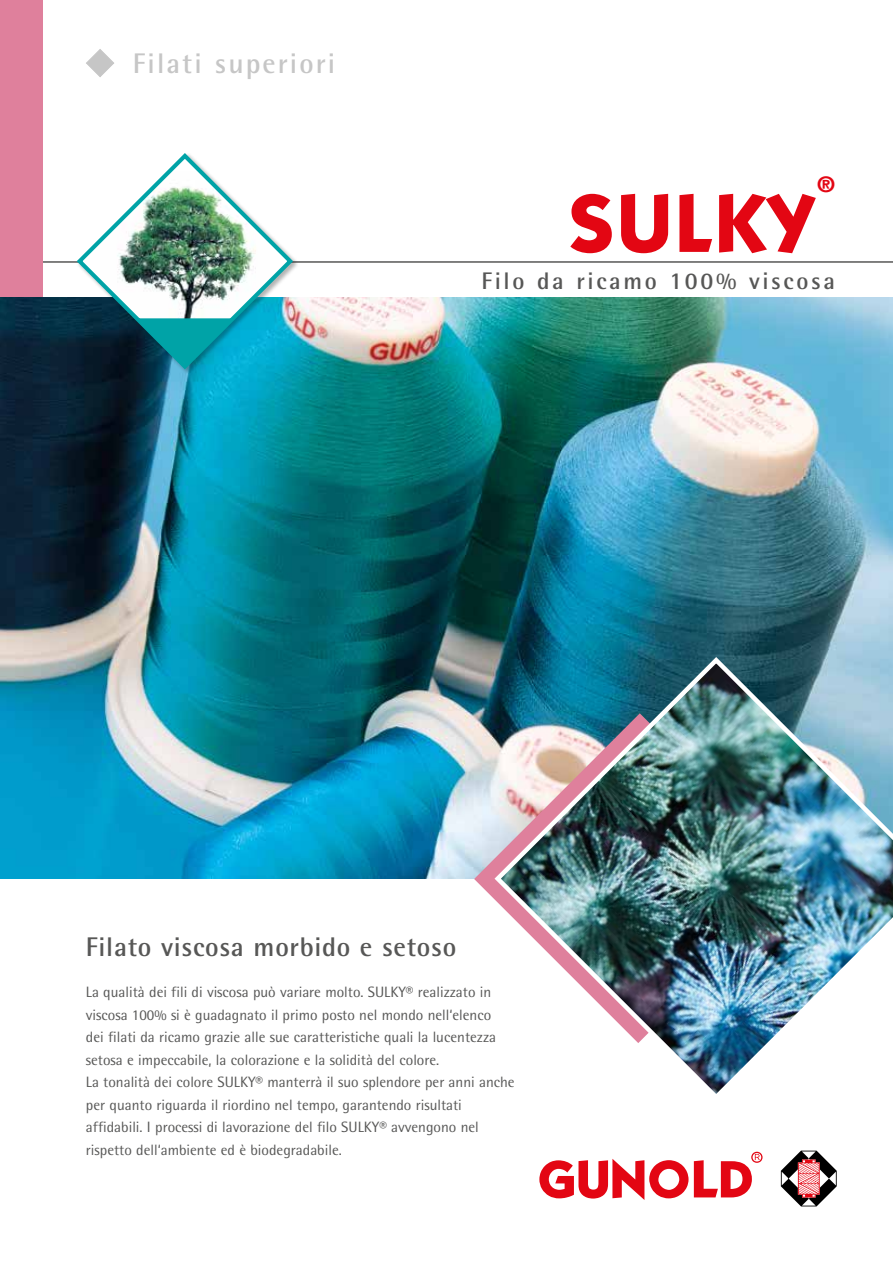
<style>
.page{position:relative;width:893px;height:1263px;background:#fff}
.page>*{position:absolute;margin:0;border:0;box-sizing:border-box;transform-origin:0 0}
.t1{font:700 82.8px "Itc Kabel";letter-spacing:.035em;color:#e30613}
.t2{font:700 28.35px "Rotis Semi Sans";letter-spacing:.075em;color:#c6c6c6}
.t3{font:700 27px "Rotis Semi Sans";letter-spacing:.025em;color:#575756}
.t4{font:700 24px "Rotis Semi Sans";letter-spacing:.11em;color:#575756}
.t5{font:700 22.5px "Itc Kabel";color:#e30613}
.t6{font:15px/22.5px "Rotis Semi Sans";color:#575756}
</style>
<div class="page">
<hr style="left:43px;top:261px;width:850px;height:2px;background:#575756">
<div style="left:0;top:0;width:43px;height:320px;background:#df809c"></div>
<svg style="left:86px;top:49px;width:28px;height:28px"></svg>
<img style="left:0;top:298px;width:893px;height:581px">
<svg style="left:539px;top:1152px;width:223px;height:48px"></svg>
<svg style="left:781px;top:1150px;width:56px;height:56px"></svg>
<svg style="left:474px;top:713px;width:17px;height:183px;background:#d3d2da"></svg>
<img style="left:491px;top:654px;width:402px;height:440px">
<div style="left:76px;top:152px;width:223px;height:224px;background:#000;opacity:.3"></div>
<svg style="left:74px;top:152px;width:222px;height:220px"></svg>
<img style="left:80px;top:156px;width:210px;height:211px">
<h2 class="t2" style="left:133px;top:46px;width:204px">Filati superiori</h2>
<h3 class="t5" style="left:817px;top:170px;width:19px">®</h3>
<h1 class="t1" style="left:568px;top:173px;width:248px">SULKY</h1>
<h3 class="t4" style="left:481px;top:266px;width:355px">Filo da ricamo 100% viscosa</h3>
<h3 class="t3" style="left:86px;top:931px;width:372px">Filato viscosa morbido e setoso</h3>
<p class="t6" style="left:86px;top:981px;width:430px">La qualità dei fili di viscosa può variare molto. SULKY® realizzato in viscosa 100% si è guadagnato il primo posto nel mondo nell‘elenco<br>dei filati da ricamo grazie alle sue caratteristiche quali la lucentezza setosa e impeccabile, la colorazione e la solidità del colore.<br>La tonalità dei colore SULKY® manterrà il suo splendore per anni anche per quanto riguarda il riordino nel tempo, garantendo risultati affidabili. I processi di lavorazione del filo SULKY® avvengono nel rispetto dell‘ambiente ed è biodegradabile.</p>
</div>
